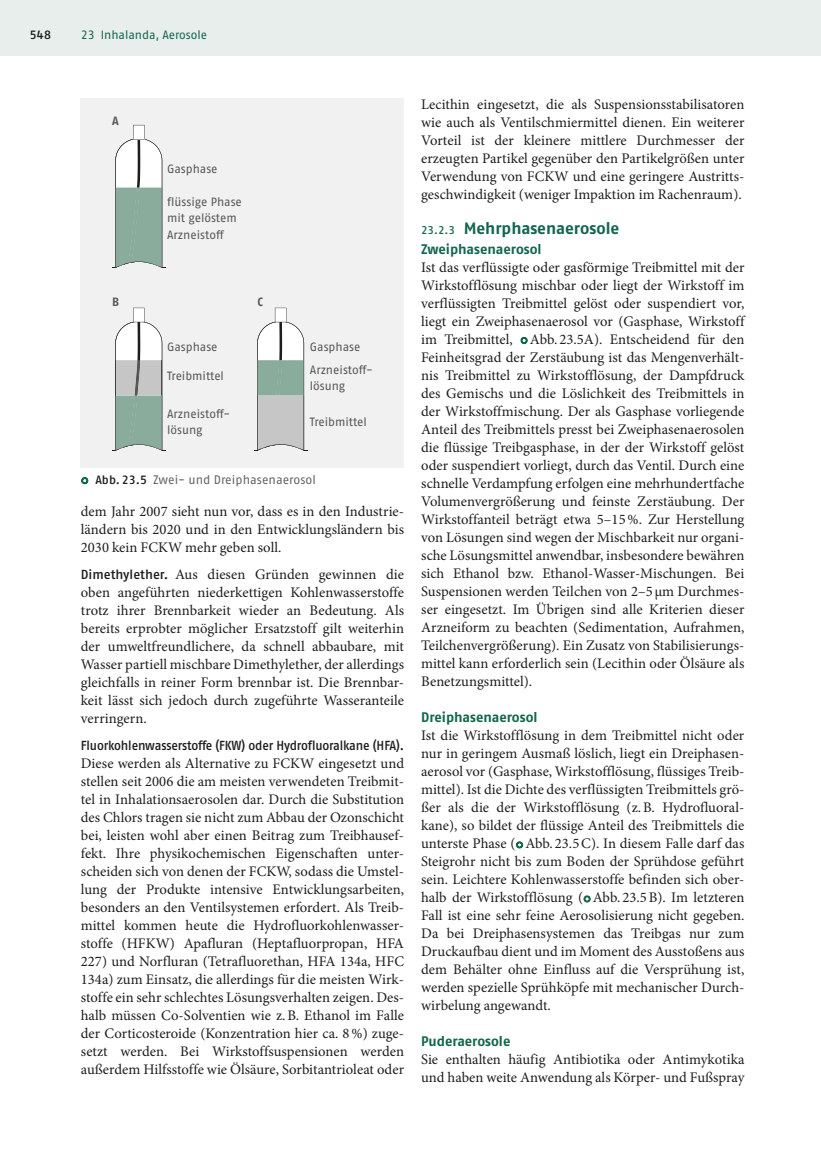
<style>
.page{position:relative;width:821px;height:1149px;background:#fff}
.page>*{position:absolute;margin:0;border:0;box-sizing:border-box;transform-origin:0 0}
.t1{font:700 16.5px "Fago Pro";color:#13664d}
.t2{font:14.7px/18px "Minion Pro";letter-spacing:.005em;color:#1d1d1b;text-align:justify}
.t3{font:700 13.8px "Fago Pro";color:#13664d}
.t4{font:600 13.2px "Fago Pro";letter-spacing:-.015em;color:#1d1d1b;scale:.94 1}
.t5{font:12.3px "Fago Pro";color:#646463}
.t6{font:12px/16.5px "Fago Pro";letter-spacing:-.005em;color:#575756}
.t7{font:12px "Fago Pro";color:#13664d}
.t8{font:600 12px "Fago Pro";color:#1d1d1b}
.t9{font:700 12px "Fago Pro";color:#575756}
.s1{font-family:"Arial Unicode MS";font-size:13.2px;color:#13664d}
.s2{font-weight:600;font-size:12px;color:#1d1d1b}
.s3{font-family:"Fago Pro";font-weight:600;font-size:13.2px}
.s4{font-weight:600;font-size:11.25px}
</style>
<div class="page">
<div style="left:81px;top:0;width:740px;height:55px;background:#e7eeeb"></div>
<div style="left:0;top:0;width:81px;height:55px;background:#e7eeeb"></div>
<svg style="left:520px;top:336px;width:8px;height:9px"></svg>
<svg style="left:516px;top:841px;width:8px;height:8px"></svg>
<svg style="left:583px;top:895px;width:8px;height:8px"></svg>
<div style="left:81px;top:98px;width:323px;height:369px;background:#f1f1f1"></div>
<svg style="left:112px;top:125px;width:53px;height:143px"></svg>
<svg style="left:112px;top:307px;width:53px;height:144px"></svg>
<svg style="left:254px;top:307px;width:53px;height:144px"></svg>
<svg style="left:81px;top:477px;width:8px;height:8px"></svg>
<p class="t8" style="left:30px;top:28px;width:23px">548</p>
<p class="t7" style="left:81px;top:28px;width:128px">23 Inhalanda, Aerosole</p>
<p class="t9" style="left:112px;top:114px;width:8px">A</p>
<p class="t6" style="left:167px;top:160px;width:52px">Gasphase</p>
<p class="t6" style="left:167px;top:193px;width:76px">flüssige Phase mit gelöstem<br>Arzneistoff</p>
<p class="t9" style="left:112px;top:294px;width:9px">B</p>
<p class="t9" style="left:257px;top:294px;width:7px">C</p>
<p class="t6" style="left:167px;top:338px;width:52px">Gasphase</p>
<p class="t6" style="left:167px;top:368px;width:58px">Treibmittel</p>
<p class="t6" style="left:167px;top:405px;width:64px">Arzneistoff&shy;lösung</p>
<p class="t6" style="left:310px;top:335px;width:64px;line-height:23px">Gasphase<br>Arzneistoff-</p>
<p class="t6" style="left:310px;top:377px;width:37px">lösung</p>
<p class="t6" style="left:310px;top:413px;width:58px">Treibmittel</p>
<p class="t5" style="left:81px;top:472px;width:237px"><span class="s1">○</span> <span class="s2">Abb.23.5</span> Zwei- und Dreiphasenaerosol</p>
<p class="t2" style="left:81px;top:502px;width:325px">dem Jahr 2007 sieht nun vor, dass es in den Industrie&shy;ländern bis 2020 und in den Entwicklungsländern bis 2030 kein FCKW mehr geben soll.</p>
<p class="t2" style="left:81px;top:565px;width:325px"><span class="s3">Dimethylether.</span> Aus diesen Gründen gewinnen die oben angeführten niederkettigen Kohlenwasserstoffe trotz ihrer Brennbarkeit wieder an Bedeutung. Als bereits erprobter möglicher Ersatzstoff gilt weiterhin der umweltfreundlichere, da schnell abbaubare, mit Wasser partiell mischbare Dimethylether, der allerdings gleichfalls in reiner Form brennbar ist. Die Brennbar&shy;keit lässt sich jedoch durch zugeführte Wasseranteile verringern.</p>
<p class="t4" style="left:81px;top:737px;width:345px">Fluorkohlenwasserstoffe (FKW) oder Hydrofluoralkane (HFA).</p>
<p class="t2" style="left:81px;top:754px;width:325px">Diese werden als Alternative zu FCKW eingesetzt und stellen seit 2006 die am meisten verwendeten Treibmit&shy;tel in Inhalationsaerosolen dar. Durch die Substitution des Chlors tragen sie nicht zum Abbau der Ozonschicht bei, leisten wohl aber einen Beitrag zum Treibhausef&shy;fekt. Ihre physikochemischen Eigenschaften unter&shy;scheiden sich von denen der FCKW, sodass die Umstel&shy;lung der Produkte intensive Entwicklungsarbeiten, besonders an den Ventilsystemen erfordert. Als Treib&shy;mittel kommen heute die Hydrofluorkohlenwasser&shy;stoffe (HFKW) Apafluran (Heptafluorpropan, HFA 227) und Norfluran (Tetrafluorethan, HFA 134a, HFC 134a) zum Einsatz, die allerdings für die meisten Wirk&shy;stoffe ein sehr schlechtes Lösungsverhalten zeigen. Des&shy;halb müssen Co-Solventien wie z.B. Ethanol im Falle der Corticosteroide (Konzentration hier ca. 8%) zuge&shy;setzt werden. Bei Wirkstoffsuspensionen werden außerdem Hilfsstoffe wie Ölsäure, Sorbitantrioleat oder</p>
<p class="t2" style="left:421px;top:95px;width:325px">Lecithin eingesetzt, die als Suspensionsstabilisatoren wie auch als Ventilschmiermittel dienen. Ein weiterer Vorteil ist der kleinere mittlere Durchmesser der erzeugten Partikel gegenüber den Partikelgrößen unter Verwendung von FCKW und eine geringere Austritts&shy;geschwindigkeit (weniger Impaktion im Rachenraum).</p>
<p class="t1" style="left:421px;top:218px;width:200px"><span class="s4">23.2.3</span> Mehrphasenaerosole</p>
<p class="t3" style="left:421px;top:240px;width:122px">Zweiphasenaerosol</p>
<p class="t2" style="left:421px;top:258px;width:325px">Ist das verflüssigte oder gasförmige Treibmittel mit der Wirkstofflösung mischbar oder liegt der Wirkstoff im verflüssigten Treibmittel gelöst oder suspendiert vor, liegt ein Zweiphasenaerosol vor (Gasphase, Wirkstoff im Treibmittel, <sub>○</sub>Abb. 23.5A). Entscheidend für den Feinheitsgrad der Zerstäubung ist das Mengenverhält&shy;nis Treibmittel zu Wirkstofflösung, der Dampfdruck des Gemischs und die Löslichkeit des Treibmittels in der Wirkstoffmischung. Der als Gasphase vorliegende Anteil des Treibmittels presst bei Zweiphasenaerosolen die flüssige Treibgasphase, in der der Wirkstoff gelöst oder suspendiert vorliegt, durch das Ventil. Durch eine schnelle Verdampfung erfolgen eine mehrhundertfache Volumenvergrößerung und feinste Zerstäubung. Der Wirkstoffanteil beträgt etwa 5–15%. Zur Herstellung von Lösungen sind wegen der Mischbarkeit nur organi&shy;sche Lösungsmittel anwendbar, insbesondere bewähren sich Ethanol bzw. Ethanol-Wasser-Mischungen. Bei Suspensionen werden Teilchen von 2–5 µm Durchmes&shy;ser eingesetzt. Im Übrigen sind alle Kriterien dieser Arzneiform zu beachten (Sedimentation, Aufrahmen, Teilchenvergrößerung). Ein Zusatz von Stabilisierungs&shy;mittel kann erforderlich sein (Lecithin oder Ölsäure als Benetzungsmittel).</p>
<p class="t3" style="left:421px;top:708px;width:118px">Dreiphasenaerosol</p>
<p class="t2" style="left:421px;top:726px;width:325px">Ist die Wirkstofflösung in dem Treibmittel nicht oder nur in geringem Ausmaß löslich, liegt ein Dreiphasen&shy;aerosol vor (Gasphase, Wirkstofflösung, flüssiges Treib&shy;mittel). Ist die Dichte des verflüssigten Treibmittels grö&shy;ßer als die der Wirkstofflösung (z.B. Hydrofluoral&shy;kane), so bildet der flüssige Anteil des Treibmittels die unterste Phase (<sub>○</sub>Abb. 23.5C). In diesem Falle darf das Steigrohr nicht bis zum Boden der Sprühdose geführt sein. Leichtere Kohlenwasserstoffe befinden sich ober&shy;halb der Wirkstofflösung (<sub>○</sub>Abb. 23.5B). Im letzteren Fall ist eine sehr feine Aerosolisierung nicht gegeben.<br>Da bei Dreiphasensystemen das Treibgas nur zum Druckaufbau dient und im Moment des Ausstoßens aus dem Behälter ohne Einfluss auf die Versprühung ist, werden spezielle Sprühköpfe mit mechanischer Durch&shy;wirbelung angewandt.</p>
<p class="t3" style="left:421px;top:1032px;width:91px">Puderaerosole</p>
<p class="t2" style="left:421px;top:1050px;width:325px">Sie enthalten häufig Antibiotika oder Antimykotika und haben weite Anwendung als Körper- und Fußspray</p>
</div>
